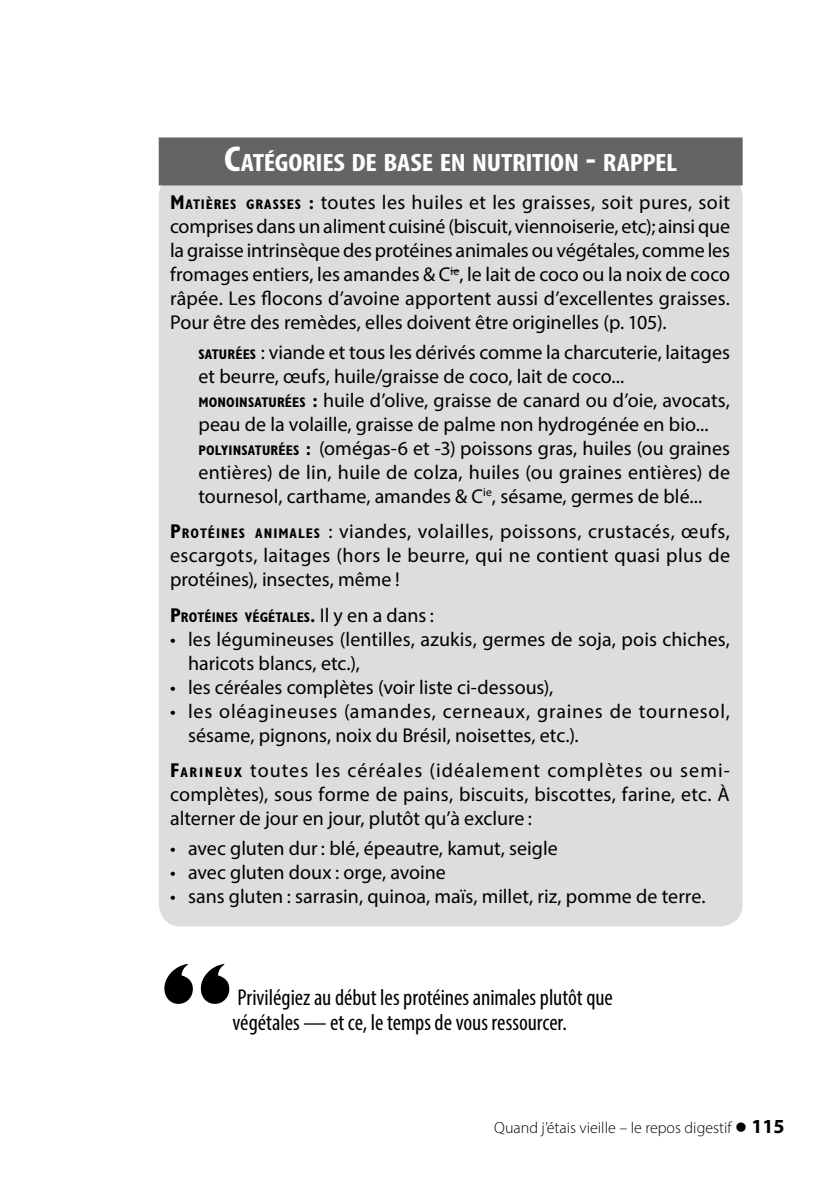
<style>
.page{position:relative;width:840px;height:1190px;background:#fff}
.page>*{position:absolute;margin:0;border:0;box-sizing:border-box;transform-origin:0 0}
.t1{font:800 87.2px "Gill Sans";color:#000}
.t2{font:700 condensed 25.2px "Myriad Pro";letter-spacing:-.01em;color:#fff;scale:1.15 1}
.t3{font:condensed 23px/25.2px "Myriad Pro";letter-spacing:-.005em;color:#000}
.t4{font:20px/24px "Myriad Pro";color:#000;text-align:justify}
.t5{font:20px/24px "Myriad Pro";letter-spacing:.035em;color:#000}
.t6{font:300 16px "Myriad Pro";color:#000}
.t7{font:700 condensed 14px "Gill Sans MT Pro";letter-spacing:.01em;color:#000}
.s1{font-size:36px}
.s2{font-family:"Gill Sans MT Pro";font-weight:700;font-stretch:condensed}
.s3{font-family:"Gill Sans MT Pro";font-weight:700;font-stretch:condensed;font-size:14px}
.s4{font-size:20px}
.s5{font-family:"Myriad Pro";font-weight:400;font-stretch:normal;font-size:20px}
.s6{font-weight:700;font-size:20px}
</style>
<div class="page">
<div style="left:159px;top:174px;width:584px;height:752px;background:#dcddde;border-radius:23px"></div>
<div style="left:159px;top:137px;width:584px;height:48px;background:#636466"></div>
<p class="t2" style="left:224px;top:148px;width:396px"><span class="s1">C</span>ATÉGORIES DE BASE EN NUTRITION <span class="s1">-</span> RAPPEL</p>
<p class="t4" style="left:170px;top:191px;width:562px"><span class="s2">M</span><span class="s3">ATIÈRES GRASSES</span> <span class="s2">:</span> toutes les huiles et les graisses, soit pures, soit comprises dans un aliment cuisiné (biscuit, viennoiserie, etc); ainsi que la graisse intrinsèque des protéines animales ou végétales, comme les fromages entiers, les amandes &amp; C<sup>ie</sup>, le lait de coco ou la noix de coco râpée. Les ocons d’avoine apportent aussi d’excellentes graisses.<br>Pour être des remèdes, elles doivent être originelles (p. 105).</p>
<p class="t4" style="left:198px;top:341px;width:533px;text-align:left"><span class="s3">SATURÉES</span> : viande et tous les dérivés comme la charcuterie, laitages et beurre, œufs, huile/graisse de coco, lait de coco...<br><span class="s3">MONOINSATURÉES</span> <span class="s2">:</span> huile d’olive, graisse de canard ou d’oie, avocats, peau de la volaille, graisse de palme non hydrogénée en bio...<br><span class="s3">POLYINSATURÉES</span> <span class="s2">:</span> (omégas-6 et -3) poissons gras, huiles (ou graines entières) de lin, huile de colza, huiles (ou graines entières) de tournesol, carthame, amandes &amp; C<sup>ie</sup>, sésame, germes de blé...</p>
<p class="t4" style="left:170px;top:520px;width:562px"><span class="s2">P</span><span class="s3">ROTÉINES ANIMALES</span> : viandes, volailles, poissons, crustacés, œufs, escargots, laitages (hors le beurre, qui ne contient quasi plus de protéines), insectes, même !</p>
<p class="t7" style="left:170px;top:608px;width:265px"><span class="s4">P</span>ROTÉINES VÉGÉTALES<span class="s4">.</span> <span class="s5">Il y en a dans :</span></p>
<p class="t4" style="left:188px;top:627px;width:544px;text-indent:-18px">• les légumineuses (lentilles, azukis, germes de soja, pois chiches, haricots blancs, etc.),</p>
<p class="t4" style="left:170px;top:675px;width:385px">• les céréales complètes (voir liste ci-dessous),</p>
<p class="t5" style="left:188px;top:699px;width:544px;text-indent:-18px">• les oléagineuses (amandes, cerneaux, graines de tournesol, sésame, pignons, noix du Brésil, noisettes, etc.).</p>
<p class="t4" style="left:170px;top:759px;width:562px"><span class="s2">F</span><span class="s3">ARINEUX</span> toutes les céréales (idéalement complètes ou semi&shy;complètes), sous forme de pains, biscuits, biscottes, farine, etc. À alterner de jour en jour, plutôt qu’à exclure :</p>
<p class="t4" style="left:170px;top:836px;width:389px">• avec gluten dur : blé, épeautre, kamut, seigle</p>
<p class="t4" style="left:170px;top:860px;width:277px">• avec gluten doux : orge, avoine</p>
<p class="t4" style="left:170px;top:884px;width:537px">• sans gluten : sarrasin, quinoa, maïs, millet, riz, pomme de terre.</p>
<h1 class="t1" style="left:161px;top:949px;width:73px">“</h1>
<p class="t3" style="left:233px;top:986px;width:382px">Privilégiez au début les protéines animales plutôt que végétales — et ce, le temps de vous ressourcer.</p>
<p class="t6" style="left:494px;top:1121px;width:292px">Quand j’étais vieille – le repos digestif ● <span class="s6">115</span></p>
</div>
